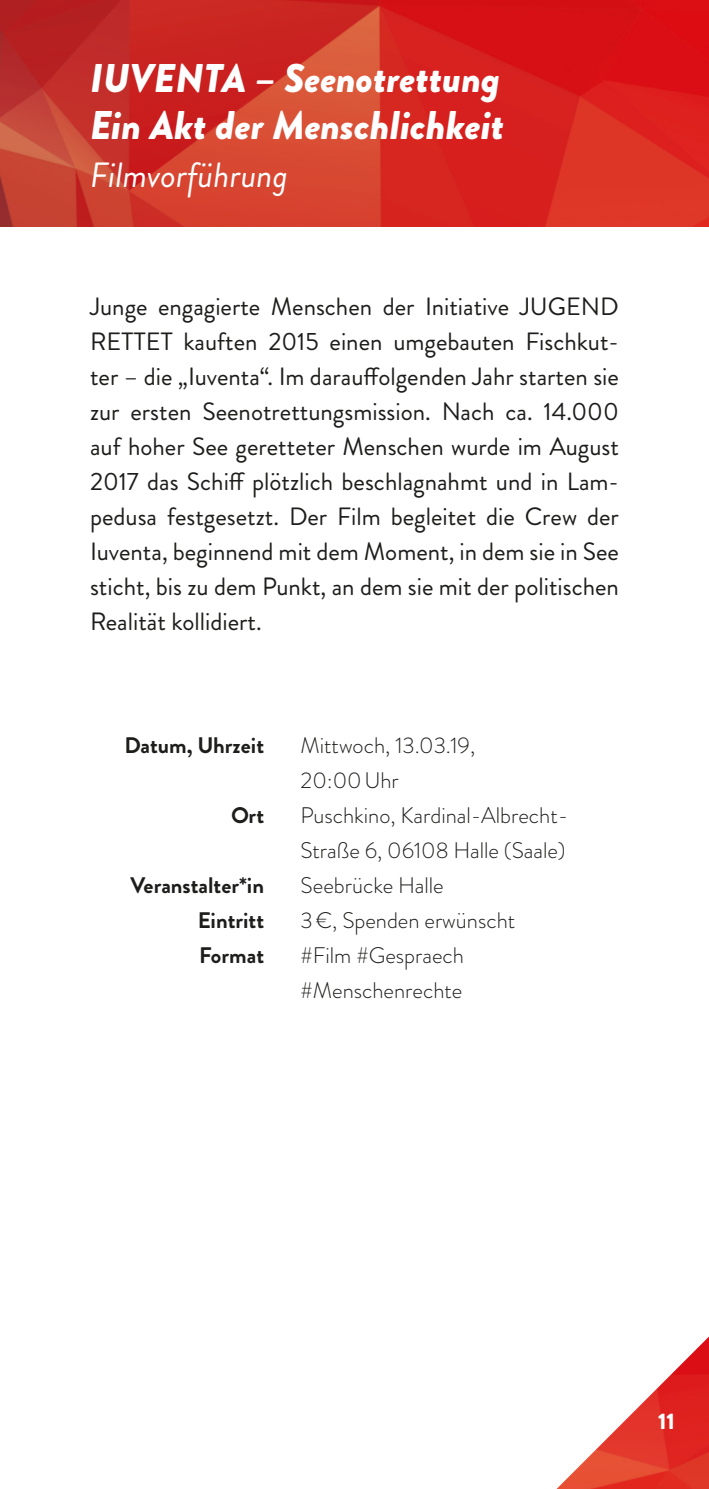
<style>
.page{position:relative;width:709px;height:1489px;background:#fff}
.page>*{position:absolute;margin:0;border:0;box-sizing:border-box;transform-origin:0 0}
.t1{font:italic 900 40px "Brandon Grotesque";color:#fff}
.t2{font:italic 35px "Brandon Grotesque";color:#fff}
.t3{font:25px/35px "Brandon Grotesque";color:#1d1d1b;text-align:justify}
.t4{font:300 22.5px "Brandon Grotesque";color:#1d1d1b}
.t5{font:700 22.5px "Brandon Grotesque";color:#1d1d1b}
.t6{font:900 22.5px "Brandon Grotesque";color:#fff}
</style>
<div class="page">
<img style="left:557px;top:1336px;width:152px;height:152px">
<img style="left:0;top:0;width:709px;height:227px">
<p class="t1" style="left:90px;top:49px;width:412px">IUVENTA – Seenotrettung</p>
<p class="t1" style="left:90px;top:97px;width:416px">Ein Akt der Menschlichkeit</p>
<p class="t2" style="left:90px;top:151px;width:199px">Filmvorführung</p>
<p class="t3" style="left:90px;top:289px;width:530px">Junge engagierte Menschen der Initiative JUGEND RETTET kauften 2015 einen umgebauten Fischkut&shy;ter – die „Iuventa“. Im darauffolgenden Jahr starten sie zur ersten Seenotrettungsmission. Nach ca. 14.000 auf hoher See geretteter Menschen wurde im August 2017 das Schiff plötzlich beschlagnahmt und in Lam&shy;pedusa festgesetzt. Der Film begleitet die Crew der Iuventa, beginnend mit dem Moment, in dem sie in See sticht, bis zu dem Punkt, an dem sie mit der politischen Realität kollidiert.</p>
<p class="t5" style="left:124px;top:729px;width:141px">Datum, Uhrzeit</p>
<p class="t5" style="left:231px;top:799px;width:35px">Ort</p>
<p class="t5" style="left:131px;top:869px;width:135px">Veranstalter*in</p>
<p class="t5" style="left:198px;top:904px;width:68px">Eintritt</p>
<p class="t5" style="left:199px;top:939px;width:67px">Format</p>
<p class="t4" style="left:300px;top:729px;width:176px">Mittwoch, 13.03.19,</p>
<p class="t4" style="left:300px;top:764px;width:100px">20:00Uhr</p>
<p class="t4" style="left:300px;top:799px;width:269px">Puschkino, Kardinal-Albrecht-</p>
<p class="t4" style="left:300px;top:834px;width:266px">Straße 6, 06108 Halle (Saale)</p>
<p class="t4" style="left:300px;top:869px;width:145px">Seebrücke Halle</p>
<p class="t4" style="left:300px;top:904px;width:216px">3€, Spenden erwünscht</p>
<p class="t4" style="left:300px;top:939px;width:165px">#Film #Gespraech</p>
<p class="t4" style="left:300px;top:974px;width:163px">#Menschenrechte</p>
<p class="t6" style="left:658px;top:1404px;width:18px">11</p>
</div>
